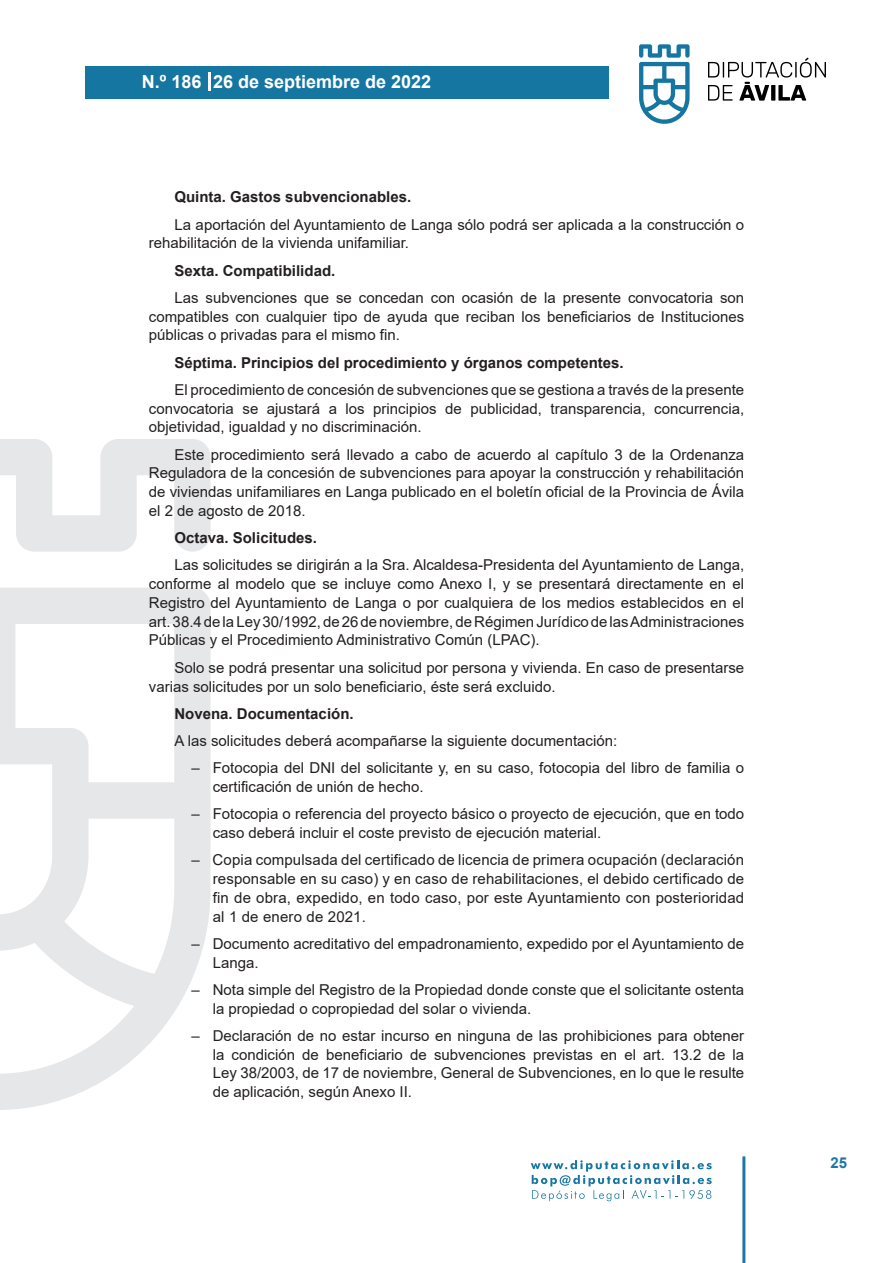
<style>
.page{position:relative;width:893px;height:1263px;background:#fff}
.page>*{position:absolute;margin:0;border:0;box-sizing:border-box;transform-origin:0 0}
.t1{font:700 18px "Arial";color:#fff}
.t2{font:15px/18.8px "Arial";color:#231f20}
.t3{font:700 15px "Arial";color:#231f20}
.t4{font:700 15px "Arial";color:#1d76a4}
</style>
<div class="page">
<svg style="left:531px;top:1160px;width:181px;height:41px"></svg>
<div style="left:85px;top:66px;width:523px;height:33px;background:#1676a2"></div>
<svg style="left:639px;top:44px;width:51px;height:80px"></svg>
<svg style="left:708px;top:58px;width:118px;height:43px"></svg>
<hr style="left:742px;top:1156px;width:3px;height:107px;background:#1d76a4">
<svg style="left:208px;top:72px;width:2px;height:18px"></svg>
<svg style="left:0;top:439px;width:211px;height:671px"></svg>
<p class="t1" style="left:142px;top:69px;width:291px">N.º 186 26 de septiembre de 2022</p>
<p class="t3" style="left:174px;top:187px;width:238px">Quinta. Gastos subvencionables.</p>
<p class="t2" style="left:149px;top:215px;width:597px;text-indent:26px">La aportación del Ayuntamiento de Langa sólo podrá ser aplicada a la construcción o rehabilitación de la vivienda unifamiliar.</p>
<p class="t3" style="left:174px;top:260px;width:162px">Sexta. Compatibilidad.</p>
<p class="t2" style="left:149px;top:288px;width:597px;text-align:justify;text-indent:26px">Las subvenciones que se concedan con ocasión de la presente convocatoria son compatibles con cualquier tipo de ayuda que reciban los beneficiarios de Instituciones públicas o privadas para el mismo fin.</p>
<p class="t3" style="left:174px;top:352px;width:451px">Séptima. Principios del procedimiento y órganos competentes.</p>
<p class="t2" style="left:149px;top:380px;width:597px;text-align:justify;text-indent:26px">El procedimiento de concesión de subvenciones que se gestiona a través de la presente convocatoria se ajustará a los principios de publicidad, transparencia, concurrencia, objetividad, igualdad y no discriminación.</p>
<p class="t2" style="left:149px;top:445px;width:597px;text-align:justify;text-indent:26px">Este procedimiento será llevado a cabo de acuerdo al capítulo 3 de la Ordenanza Reguladora de la concesión de subvenciones para apoyar la construcción y rehabilitación de viviendas unifamiliares en Langa publicado en el boletín oficial de la Provincia de Ávila el 2 de agosto de 2018.</p>
<p class="t3" style="left:174px;top:527px;width:144px">Octava. Solicitudes.</p>
<p class="t2" style="left:149px;top:556px;width:597px;text-align:justify;text-indent:26px">Las solicitudes se dirigirán a la Sra. Alcaldesa-Presidenta del Ayuntamiento de Langa, conforme al modelo que se incluye como Anexo I, y se presentará directamente en el Registro del Ayuntamiento de Langa o por cualquiera de los medios establecidos en el art. 38.4 de la Ley 30/1992, de 26 de noviembre, de Régimen Jurídico de las Administraciones Públicas y el Procedimiento Administrativo Común (LPAC).</p>
<p class="t2" style="left:149px;top:658px;width:597px;text-indent:26px">Solo se podrá presentar una solicitud por persona y vivienda. En caso de presentarse varias solicitudes por un solo beneficiario, éste será excluido.</p>
<p class="t3" style="left:174px;top:703px;width:181px">Novena. Documentación.</p>
<p class="t2" style="left:174px;top:731px;width:444px">A las solicitudes deberá acompañarse la siguiente documentación:</p>
<p class="t2" style="left:213px;top:758px;width:533px;text-indent:-21px">– Fotocopia del DNI del solicitante y, en su caso, fotocopia del libro de familia o certificación de unión de hecho.</p>
<p class="t2" style="left:213px;top:804px;width:533px;text-indent:-21px">– Fotocopia o referencia del proyecto básico o proyecto de ejecución, que en todo caso deberá incluir el coste previsto de ejecución material.</p>
<p class="t2" style="left:213px;top:850px;width:533px;text-align:justify;text-indent:-21px">– Copia compulsada del certificado de licencia de primera ocupación (declaración responsable en su caso) y en caso de rehabilitaciones, el debido certificado de fin de obra, expedido, en todo caso, por este Ayuntamiento con posterioridad al 1 de enero de 2021.</p>
<p class="t2" style="left:213px;top:934px;width:533px;text-indent:-21px">– Documento acreditativo del empadronamiento, expedido por el Ayuntamiento de<br>Langa.</p>
<p class="t2" style="left:213px;top:980px;width:533px;text-indent:-21px">– Nota simple del Registro de la Propiedad donde conste que el solicitante ostenta la propiedad o copropiedad del solar o vivienda.</p>
<p class="t2" style="left:213px;top:1026px;width:533px;text-align:justify;text-indent:-21px">– Declaración de no estar incurso en ninguna de las prohibiciones para obtener la condición de beneficiario de subvenciones previstas en el art. 13.2 de la Ley 38/2003, de 17 de noviembre, General de Subvenciones, en lo que le resulte de aplicación, según Anexo II.</p>
<p class="t4" style="left:831px;top:1152px;width:18px">25</p>
</div>
